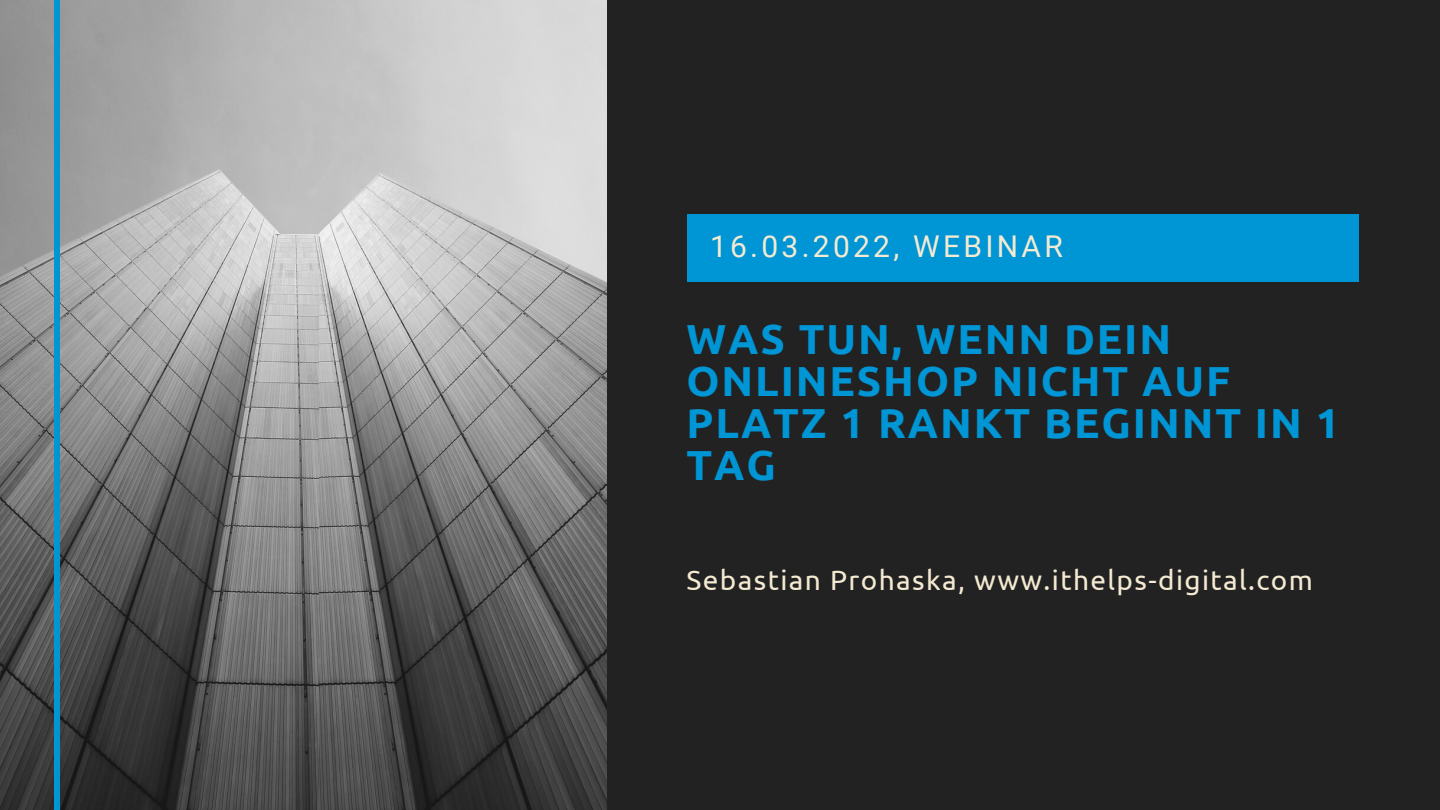
<style>
.page{position:relative;width:1440px;height:810px;background:#222}
.page>*{position:absolute;margin:0;border:0;box-sizing:border-box;transform-origin:0 0}
.t1{font:700 42px/42px "Ubuntu";letter-spacing:.045em;color:#0095d4}
.t2{font:30px "Roboto";letter-spacing:.11em;color:#f4ead2}
.t3{font:28px "Ubuntu";letter-spacing:.05em;color:#f4ead2}
</style>
<div class="page">
<div style="left:687px;top:214px;width:672px;height:67px;background:#0095d4"></div>
<img style="left:0;top:0;width:607px;height:810px">
<div style="left:55px;top:0;width:5px;height:810px;background:#0095d4"></div>
<p class="t2" style="left:710px;top:229px;width:354px">16.03.2022, WEBINAR</p>
<p class="t1" style="left:687px;top:318px;width:655px">WAS TUN, WENN DEIN<br>ONLINESHOP NICHT AUF<br>PLATZ 1 RANKT BEGINNT IN 1<br>TAG</p>
<p class="t3" style="left:687px;top:564px;width:628px">Sebastian Prohaska, www.ithelps-digital.com</p>
</div>
